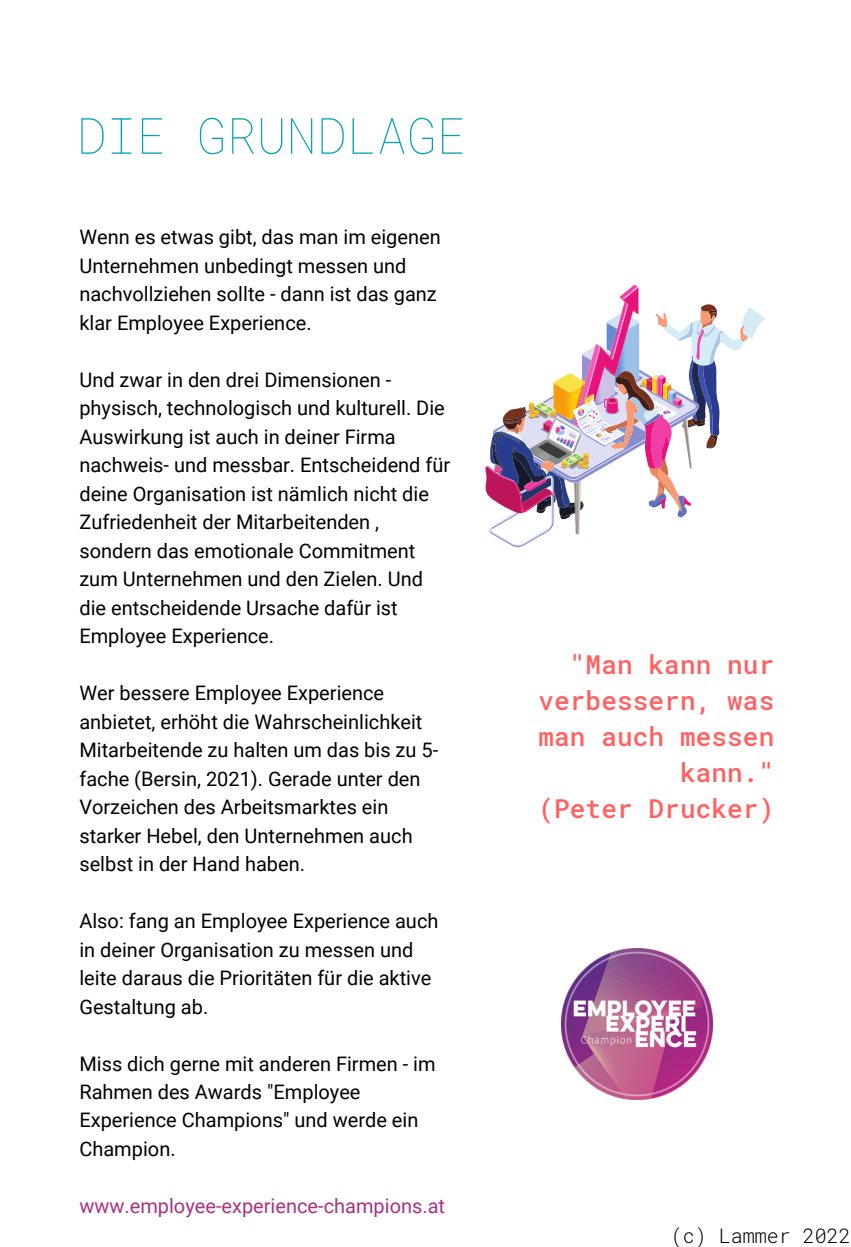
<style>
.page{position:relative;width:851px;height:1247px;background:#fff}
.page>*{position:absolute;margin:0;border:0;box-sizing:border-box;transform-origin:0 0}
.t1{font:100 50px "Roboto Mono";color:#04a1b4}
.t2{font:500 26px/36px "Roboto Mono";letter-spacing:.005em;color:#ff6161;text-align:right}
.t3{font:20px/28.4px "Roboto";color:#000}
.t4{font:20px "Roboto";color:#a73284}
.t5{font:300 20px "Roboto Mono";color:#000}
</style>
<div class="page">
<svg style="left:485px;top:287px;width:280px;height:260px"></svg>
<img style="left:561px;top:948px;width:151px;height:151px">
<h1 class="t1" style="left:76px;top:101px;width:391px">DIE GRUNDLAGE</h1>
<p class="t3" style="left:79px;top:223px;width:362px">Wenn es etwas gibt, das man im eigenen Unternehmen unbedingt messen und nachvollziehen sollte - dann ist das ganz klar Employee Experience.</p>
<p class="t3" style="left:79px;top:365px;width:372px">Und zwar in den drei Dimensionen - physisch, technologisch und kulturell. Die Auswirkung ist auch in deiner Firma nachweis- und messbar. Entscheidend für deine Organisation ist nämlich nicht die Zufriedenheit der Mitarbeitenden , sondern das emotionale Commitment zum Unternehmen und den Zielen. Und die entscheidende Ursache dafür ist Employee Experience.</p>
<p class="t3" style="left:79px;top:679px;width:360px">Wer bessere Employee Experience anbietet, erhöht die Wahrscheinlichkeit Mitarbeitende zu halten um das bis zu 5- fache (Bersin, 2021). Gerade unter den Vorzeichen des Arbeitsmarktes ein starker Hebel, den Unternehmen auch selbst in der Hand haben.</p>
<p class="t3" style="left:79px;top:907px;width:360px">Also: fang an Employee Experience auch in deiner Organisation zu messen und leite daraus die Prioritäten für die aktive Gestaltung ab.</p>
<p class="t3" style="left:79px;top:1049px;width:357px">Miss dich gerne mit anderen Firmen - im<br>Rahmen des Awards "Employee<br>Experience Champions" und werde ein<br>Champion.</p>
<p class="t4" style="left:79px;top:1194px;width:367px">www.employee-experience-champions.at</p>
<h2 class="t2" style="left:538px;top:646px;width:237px">"Man kann nur verbessern, was man auch messen kann."<br>(Peter Drucker)</h2>
<p class="t5" style="left:670px;top:1222px;width:181px">(c) Lammer 2022</p>
</div>
